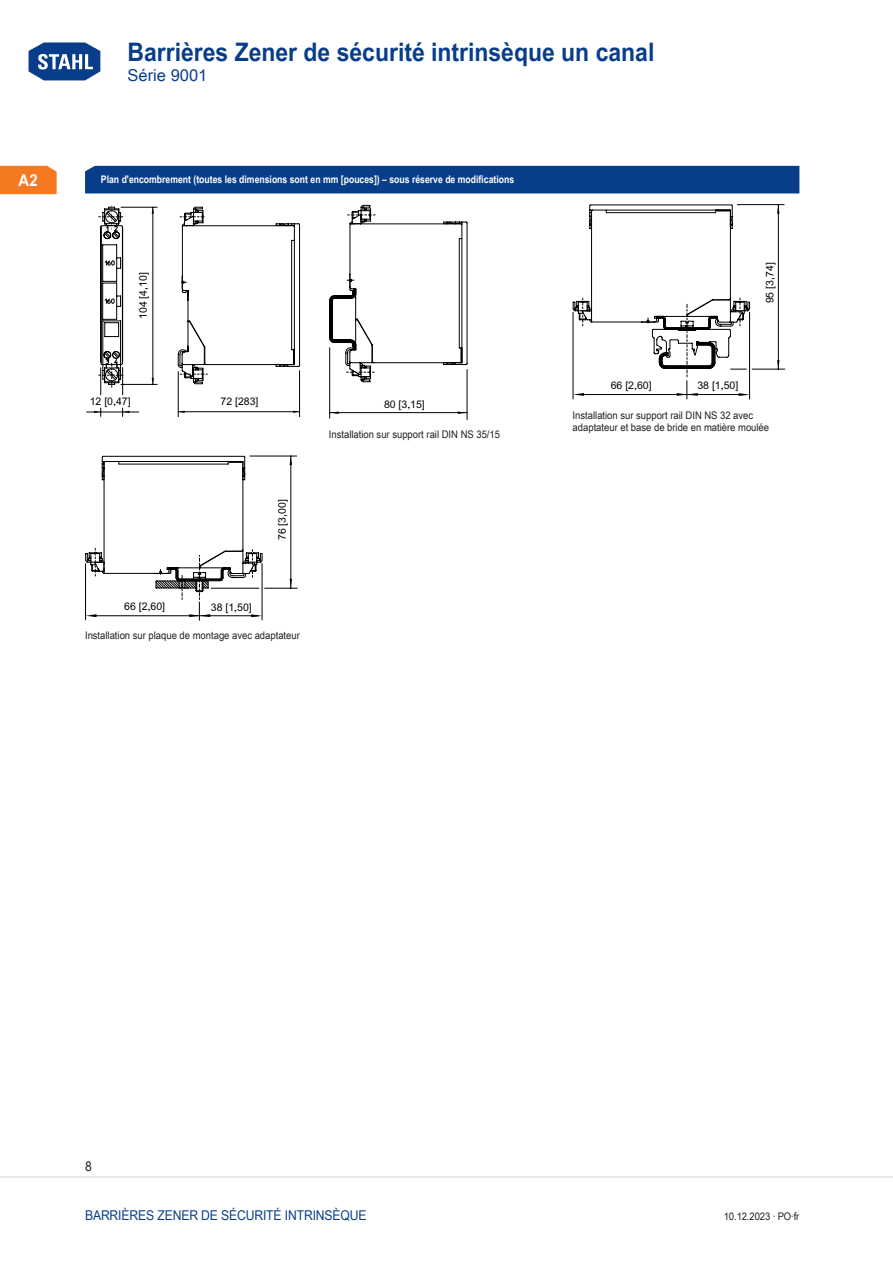
<style>
.page{position:relative;width:893px;height:1263px;background:#fff}
.page>*{position:absolute;margin:0;border:0;box-sizing:border-box;transform-origin:0 0}
.t1{font:700 25.5px "Arial Unicode MS";color:#083e89;scale:.9 1}
.t2{font:16.5px "Arial Unicode MS";color:#083e89}
.t3{font:700 16.5px "Arial Unicode MS";color:#fff;scale:.9 1}
.t4{font:13.5px "Arial Unicode MS";letter-spacing:-.01em;color:#083e89;scale:.9 1}
.t5{font:13.5px "Arial Unicode MS";color:#231f20;scale:.9 1}
.t6{font:10.5px/12px "Arial Unicode MS";color:#231f20;scale:.9 1}
.t7{font:10.5px "Arial Unicode MS";color:#000}
.TabHeader1stColumn{font:700 10.5px "Arial Unicode MS";color:#fff;scale:.83 1}
.s1{font-weight:400;font-size:31.65px;color:#fff}
</style>
<div class="page">
<svg style="left:28px;top:42px;width:73px;height:39px"></svg>
<hr style="left:0;top:1176px;width:893px;height:2px;background:#e6e7e9">
<div style="left:0;top:166px;width:57px;height:28px;background:#f47921"></div>
<hr style="left:291px;top:456px;width:1px;height:132px;background:#000">
<hr style="left:250px;top:456px;width:47px;height:1px;background:#000">
<hr style="left:265px;top:588px;width:32px;height:1px;background:#000">
<svg style="left:290px;top:579px;width:2px;height:9px"></svg>
<svg style="left:290px;top:456px;width:2px;height:9px"></svg>
<svg style="left:85px;top:456px;width:178px;height:164px"></svg>
<hr style="left:778px;top:205px;width:1px;height:164px;background:#000">
<hr style="left:737px;top:204px;width:47px;height:1px;background:#000">
<hr style="left:752px;top:369px;width:33px;height:1px;background:#000">
<svg style="left:777px;top:205px;width:2px;height:9px"></svg>
<svg style="left:573px;top:204px;width:177px;height:195px"></svg>
<svg style="left:329px;top:204px;width:139px;height:179px"></svg>
<hr style="left:330px;top:412px;width:137px;height:1px;background:#000">
<hr style="left:467px;top:369px;width:1px;height:51px;background:#000">
<hr style="left:329px;top:348px;width:1px;height:70px;background:#000">
<svg style="left:458px;top:411px;width:9px;height:3px"></svg>
<hr style="left:178px;top:411px;width:122px;height:1px;background:#000">
<hr style="left:299px;top:371px;width:1px;height:46px;background:#000">
<hr style="left:178px;top:372px;width:1px;height:45px;background:#000">
<svg style="left:87px;top:408px;width:52px;height:8px"></svg>
<svg style="left:99px;top:205px;width:201px;height:190px"></svg>
<div style="left:85px;top:166px;width:714px;height:27px;background:#083e89"></div>
<h1 class="t1" style="left:26px;top:33px;width:699px"><span class="s1">Home</span> Barrières Zener de sécurité intrinsèque un canal</h1>
<h2 class="t2" style="left:128px;top:63px;width:81px">Série 9001</h2>
<h2 class="t3" style="left:19px;top:168px;width:23px">A2</h2>
<p class="TabHeader1stColumn" style="left:101px;top:172px;width:499px">Plan d'encombrement (toutes les dimensions sont en mm [pouces]) – sous réserve de modifications</p>
<p class="t7" style="left:139px;top:319px;width:48px;rotate:-90deg">104 4,10]</p>
<p class="t7" style="left:139px;top:290px;width:4px;rotate:-90deg">.</p>
<p class="t7" style="left:139px;top:299px;width:4px;rotate:-90deg">[</p>
<p class="t7" style="left:90px;top:398px;width:42px">12 [0 47]</p>
<p class="t7" style="left:113px;top:398px;width:4px">.,</p>
<p class="t7" style="left:221px;top:398px;width:39px">72 [283]</p>
<p class="t7" style="left:241px;top:398px;width:4px">.</p>
<p class="t7" style="left:278px;top:540px;width:42px;rotate:-90deg">76 [3 00]</p>
<p class="t7" style="left:278px;top:517px;width:4px;rotate:-90deg">.,</p>
<p class="t7" style="left:124px;top:603px;width:42px">66 [2.,60]</p>
<p class="t7" style="left:211px;top:603px;width:42px">38 [1.,50]</p>
<p class="t6" style="left:85px;top:629px;width:240px">I nstallation sur plaque de montage avec adaptateur</p>
<p class="t7" style="left:384px;top:401px;width:42px">80 [3 15]</p>
<p class="t7" style="left:407px;top:401px;width:4px">.,</p>
<p class="t6" style="left:329px;top:428px;width:132px">I nstallation sur support rail DIN</p>
<p class="t6" style="left:461px;top:428px;width:45px">NS 35/15</p>
<p class="t7" style="left:766px;top:303px;width:42px;rotate:-90deg">95 [3 74]</p>
<p class="t7" style="left:766px;top:280px;width:4px;rotate:-90deg">.,</p>
<p class="t7" style="left:611px;top:381px;width:42px">66 [2.,60]</p>
<p class="t7" style="left:697px;top:382px;width:42px">38 [1.,50]</p>
<p class="t6" style="left:573px;top:409px;width:132px">I nstallation sur support rail DIN</p>
<p class="t6" style="left:573px;top:409px;width:220px;text-indent:132px">N S 32 avec adaptateur et base de bride en matière moulée</p>
<p class="t5" style="left:85px;top:1157px;width:9px">8</p>
<p class="t4" style="left:85px;top:1205px;width:314px">Barrières Zener de sécurité intrinsèque</p>
<p class="t6" style="left:724px;top:1210px;width:86px">10.12.2023 · PO·fr</p>
</div>
